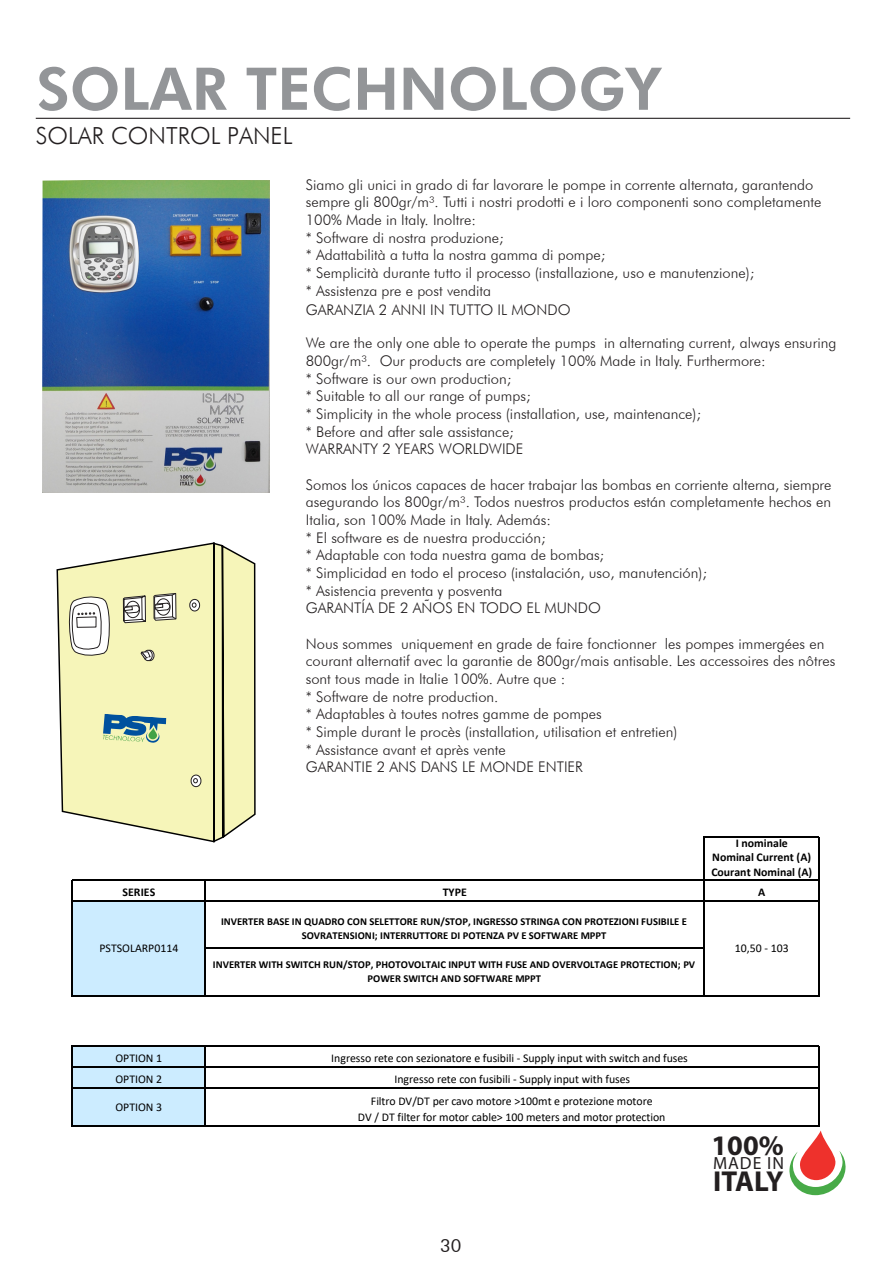
<style>
.page{position:relative;width:893px;height:1263px;background:#fff}
.page>*{position:absolute;margin:0;border:0;box-sizing:border-box;transform-origin:0 0}
.t1{font:800 58.8px "Futura BT";color:#939598}
.t2{font:700 28.95px "Myriad Pro";letter-spacing:-.035em;color:#231f20}
.t3{font:700 28.35px "Myriad Pro";color:#231f20}
.t4{font:300 23.55px "Futura BT";color:#231f20}
.t5{font:18px "Futura BT";color:#231f20}
.t6{font:17.7px "Myriad Pro";letter-spacing:.06em;color:#231f20}
.t7{font:300 14.7px/17.7px "Futura BT";color:#231f20}
.t8{font:11.85px/21.8px "Calibri";letter-spacing:-.005em;color:#000}
.t9{font:700 11.85px/13.4px "Calibri";color:#000;text-align:center}
.t10{font:700 10.65px/14px "Calibri";color:#000;text-align:center}
</style>
<div class="page">
<hr style="left:36px;top:118px;width:814px;height:1px;background:#231f20">
<svg style="left:789px;top:1130px;width:57px;height:65px"></svg>
<img style="left:42px;top:180px;width:227px;height:312px">
<svg style="left:56px;top:542px;width:200px;height:301px"></svg>
<div style="left:73px;top:901px;width:132px;height:95px;background:#ccecff"></div>
<div style="left:73px;top:1045px;width:132px;height:81px;background:#ccecff"></div>
<hr style="left:71px;top:880px;width:1px;height:116px;background:#000">
<hr style="left:204px;top:881px;width:1px;height:115px;background:#000">
<hr style="left:818px;top:837px;width:1px;height:159px;background:#000">
<hr style="left:703px;top:836px;width:1px;height:160px;background:#000">
<hr style="left:818px;top:1046px;width:1px;height:80px;background:#000">
<hr style="left:71px;top:1045px;width:1px;height:81px;background:#000">
<hr style="left:204px;top:1046px;width:1px;height:80px;background:#000">
<hr style="left:704px;top:836px;width:115px;height:1px;background:#000">
<hr style="left:72px;top:880px;width:747px;height:1px;background:#000">
<hr style="left:72px;top:900px;width:747px;height:1px;background:#000">
<hr style="left:205px;top:948px;width:499px;height:1px;background:#000">
<hr style="left:72px;top:995px;width:747px;height:1px;background:#000">
<hr style="left:72px;top:1045px;width:747px;height:1px;background:#000">
<hr style="left:72px;top:1066px;width:747px;height:1px;background:#000">
<hr style="left:72px;top:1088px;width:747px;height:1px;background:#000">
<hr style="left:72px;top:1125px;width:747px;height:1px;background:#000">
<svg style="left:68px;top:593px;width:134px;height:194px;background:#e6e8b9"></svg>
<svg style="left:148px;top:728px;width:9px;height:11px"></svg>
<p class="t1" style="left:37px;top:53px;width:626px">SOLAR TECHNOLOGY</p>
<p class="t4" style="left:36px;top:122px;width:258px">SOLAR CONTROL PANEL</p>
<p class="t7" style="left:306px;top:175px;width:517px">Siamo gli unici in grado di far lavorare le pompe in corrente alternata, garantendo sempre gli 800gr/m³. Tutti i nostri prodotti e i loro componenti sono completamente 100% Made in Italy. Inoltre:<br>* Software di nostra produzione;<br>* Adattabilità a tutta la nostra gamma di pompe;<br>* Semplicità durante tutto il processo (installazione, uso e manutenzione);<br>* Assistenza pre e post vendita</p>
<p class="t7" style="left:306px;top:300px;width:266px">GARANZIA 2 ANNI IN TUTTO IL MONDO</p>
<p class="t7" style="left:306px;top:334px;width:532px">We are the only one able to operate the pumps in alternating current, always ensuring 800gr/m³. Our products are completely 100% Made in Italy. Furthermore:<br>* Software is our own production;<br>* Suitable to all our range of pumps;<br>* Simplicity in the whole process (installation, use, maintenance);<br>* Before and after sale assistance;<br>WARRANTY 2 YEARS WORLDWIDE</p>
<p class="t7" style="left:306px;top:475px;width:527px">Somos los únicos capaces de hacer trabajar las bombas en corriente alterna, siempre asegurando los 800gr/m³. Todos nuestros productos están completamente hechos en Italia, son 100% Made in Italy. Además:<br>* El software es de nuestra producción;<br>* Adaptable con toda nuestra gama de bombas;<br>* Simplicidad en todo el proceso (instalación, uso, manutención);<br>* Asistencia preventa y posventa<br>GARANTÍA DE 2 AÑOS EN TODO EL MUNDO</p>
<p class="t7" style="left:306px;top:634px;width:531px">Nous sommes uniquement en grade de faire fonctionner les pompes immergées en courant alternatif avec la garantie de 800gr/mais antisable. Les accessoires des nôtres sont tous made in Italie 100%. Autre que :<br>* Software de notre production.<br>* Adaptables à toutes notres gamme de pompes<br>* Simple durant le procès (installation, utilisation et entretien)<br>* Assistance avant et après vente<br>GARANTIE 2 ANS DANS LE MONDE ENTIER</p>
<p class="t9" style="left:712px;top:836px;width:100px">I nominale<br>Nominal Current (A)</p>
<p class="t9" style="left:711px;top:865px;width:102px">Courant Nominal (A)</p>
<p class="t9" style="left:123px;top:885px;width:34px">SERIES</p>
<p class="t9" style="left:758px;top:885px;width:9px">A</p>
<p class="t9" style="left:443px;top:885px;width:26px">TYPE</p>
<p class="t10" style="left:221px;top:915px;width:467px">INVERTER BASE IN QUADRO CON SELETTORE RUN/STOP, INGRESSO STRINGA CON PROTEZIONI FUSIBILE E<br>SOVRATENSIONI; INTERRUTTORE DI POTENZA PV E SOFTWARE MPPT</p>
<p class="t8" style="left:99px;top:937px;width:81px">PSTSOLARP0114</p>
<p class="t8" style="left:735px;top:937px;width:56px">10,50 - 103</p>
<p class="t8" style="left:115px;top:1047px;width:48px;line-height:21.3px">OPTION 1<br>OPTION 2</p>
<p class="t8" style="left:115px;top:1096px;width:48px">OPTION 3</p>
<p class="t10" style="left:213px;top:958px;width:484px">INVERTER WITH SWITCH RUN/STOP, PHOTOVOLTAIC INPUT WITH FUSE AND OVERVOLTAGE PROTECTION; PV<br>POWER SWITCH AND SOFTWARE MPPT</p>
<p class="t8" style="left:331px;top:1047px;width:358px;text-align:center">Ingresso rete con sezionatore e fusibili - Supply input with switch and fuses<br>Ingresso rete con fusibili - Supply input with fuses<br>Filtro DV/DT per cavo motore &gt;100mt e protezione motore</p>
<p class="t8" style="left:358px;top:1105px;width:309px">DV / DT filter for motor cable&gt; 100 meters and motor protection</p>
<p class="t5" style="left:440px;top:1235px;width:23px">30</p>
<p class="t3" style="left:711px;top:1127px;width:74px">100%</p>
<p class="t6" style="left:713px;top:1152px;width:73px">MADE IN</p>
<p class="t2" style="left:713px;top:1162px;width:72px">ITALY</p>
</div>
